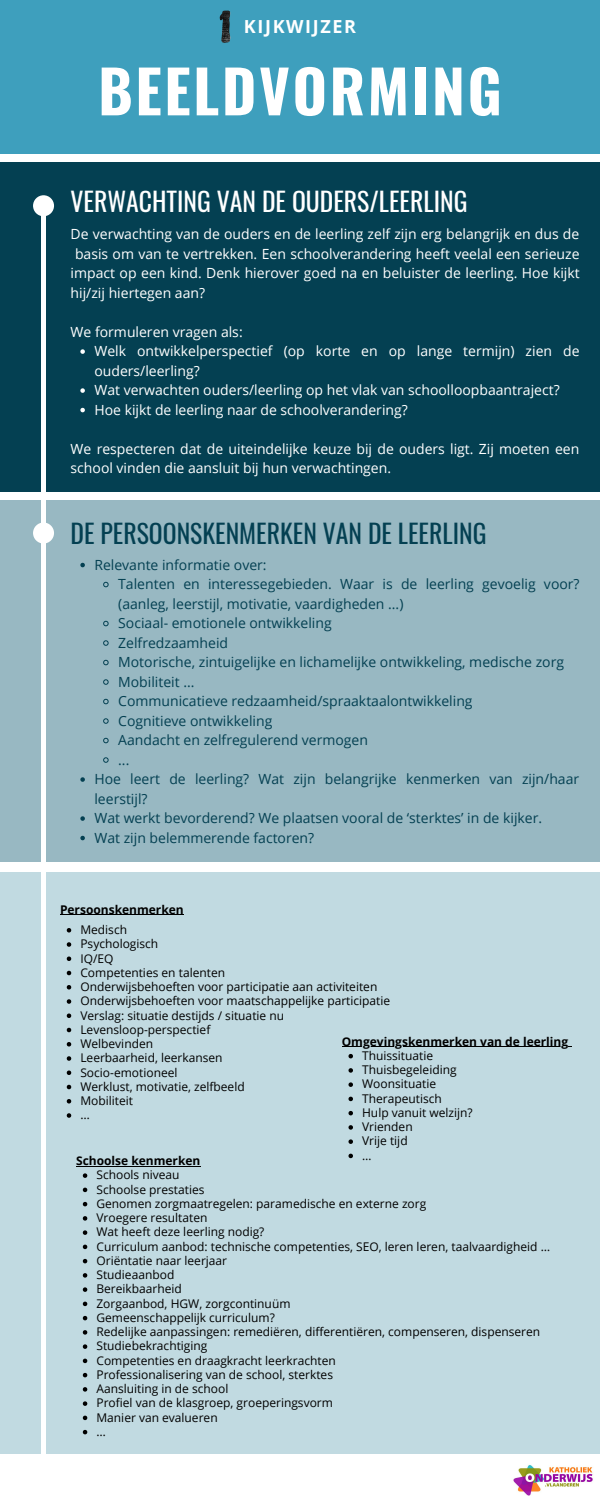
<style>
.page{position:relative;width:600px;height:1500px;background:#fff}
.page>*{position:absolute;margin:0;border:0;box-sizing:border-box;transform-origin:0 0}
.t1{font:700 59px "Oswald";letter-spacing:.045em;color:#fff}
.t2{font:25.7px "Oswald";color:#044052}
.t3{font:25.7px "Oswald";color:#fff}
.t4{font:700 18px "Open Sans";letter-spacing:.09em;color:#fff}
.t5{font:14px/19.5px "Open Sans";color:#fff}
.t6{font:14px "Open Sans";color:#044052}
.t7{font:12px/14.2px "Open Sans";color:#000}
.t8{font:700 12px "Open Sans";color:#000}
</style>
<div class="page">
<div style="left:0;top:0;width:600px;height:154px;background:#3e9fbd"></div>
<div style="left:0;top:162px;width:600px;height:330px;background:#044052"></div>
<div style="left:0;top:500px;width:600px;height:361px;background:#98b8c2"></div>
<div style="left:0;top:872px;width:600px;height:582px;background:#c1dae1"></div>
<div style="left:33px;top:195px;width:21px;height:21px;background:#fff;border-radius:50%"></div>
<div style="left:33px;top:523px;width:21px;height:21px;background:#fff;border-radius:50%"></div>
<svg style="left:80px;top:563px;width:5px;height:4px"></svg>
<svg style="left:103px;top:581px;width:6px;height:7px"></svg>
<svg style="left:103px;top:620px;width:6px;height:7px"></svg>
<svg style="left:103px;top:640px;width:6px;height:6px"></svg>
<svg style="left:103px;top:659px;width:6px;height:7px"></svg>
<svg style="left:103px;top:679px;width:6px;height:6px"></svg>
<svg style="left:103px;top:698px;width:6px;height:7px"></svg>
<svg style="left:103px;top:718px;width:6px;height:6px"></svg>
<svg style="left:103px;top:737px;width:6px;height:7px"></svg>
<svg style="left:103px;top:757px;width:6px;height:6px"></svg>
<svg style="left:80px;top:777px;width:5px;height:5px"></svg>
<svg style="left:80px;top:816px;width:5px;height:5px"></svg>
<svg style="left:80px;top:836px;width:5px;height:4px"></svg>
<div style="left:41px;top:201px;width:5px;height:1262px;background:#fff"></div>
<img style="left:513px;top:1465px;width:80px;height:31px">
<svg style="left:220px;top:11px;width:10px;height:32px"></svg>
<svg style="left:80px;top:349px;width:5px;height:5px"></svg>
<svg style="left:80px;top:388px;width:5px;height:5px"></svg>
<svg style="left:80px;top:408px;width:5px;height:4px"></svg>
<svg style="left:67px;top:928px;width:4px;height:5px"></svg>
<svg style="left:67px;top:942px;width:4px;height:5px"></svg>
<svg style="left:67px;top:957px;width:4px;height:4px"></svg>
<svg style="left:67px;top:971px;width:4px;height:4px"></svg>
<svg style="left:67px;top:985px;width:4px;height:5px"></svg>
<svg style="left:67px;top:999px;width:4px;height:5px"></svg>
<svg style="left:67px;top:1014px;width:4px;height:4px"></svg>
<svg style="left:67px;top:1028px;width:4px;height:4px"></svg>
<svg style="left:67px;top:1042px;width:4px;height:5px"></svg>
<svg style="left:67px;top:1056px;width:4px;height:5px"></svg>
<svg style="left:67px;top:1071px;width:4px;height:4px"></svg>
<svg style="left:67px;top:1085px;width:4px;height:4px"></svg>
<svg style="left:67px;top:1099px;width:4px;height:5px"></svg>
<svg style="left:67px;top:1113px;width:4px;height:5px"></svg>
<hr style="left:60px;top:915px;width:124px;height:1px;background:#000">
<svg style="left:348px;top:1054px;width:5px;height:4px"></svg>
<svg style="left:348px;top:1068px;width:5px;height:5px"></svg>
<svg style="left:348px;top:1082px;width:5px;height:5px"></svg>
<svg style="left:348px;top:1097px;width:5px;height:4px"></svg>
<svg style="left:348px;top:1111px;width:5px;height:4px"></svg>
<svg style="left:348px;top:1125px;width:5px;height:5px"></svg>
<svg style="left:348px;top:1139px;width:5px;height:5px"></svg>
<svg style="left:348px;top:1154px;width:5px;height:4px"></svg>
<hr style="left:342px;top:1046px;width:227px;height:1px;background:#000">
<svg style="left:83px;top:1173px;width:4px;height:5px"></svg>
<svg style="left:83px;top:1188px;width:4px;height:4px"></svg>
<svg style="left:83px;top:1202px;width:4px;height:4px"></svg>
<svg style="left:83px;top:1216px;width:4px;height:5px"></svg>
<svg style="left:83px;top:1230px;width:4px;height:5px"></svg>
<svg style="left:83px;top:1245px;width:4px;height:4px"></svg>
<svg style="left:83px;top:1259px;width:4px;height:4px"></svg>
<svg style="left:83px;top:1273px;width:4px;height:5px"></svg>
<svg style="left:83px;top:1287px;width:4px;height:5px"></svg>
<svg style="left:83px;top:1302px;width:4px;height:4px"></svg>
<svg style="left:83px;top:1316px;width:4px;height:4px"></svg>
<svg style="left:83px;top:1330px;width:4px;height:5px"></svg>
<svg style="left:83px;top:1344px;width:4px;height:5px"></svg>
<svg style="left:83px;top:1359px;width:4px;height:4px"></svg>
<svg style="left:83px;top:1373px;width:4px;height:4px"></svg>
<svg style="left:83px;top:1387px;width:4px;height:5px"></svg>
<svg style="left:83px;top:1401px;width:4px;height:5px"></svg>
<svg style="left:83px;top:1416px;width:4px;height:4px"></svg>
<svg style="left:83px;top:1430px;width:4px;height:4px"></svg>
<hr style="left:76px;top:1166px;width:125px;height:1px;background:#000">
<h3 class="t4" style="left:244px;top:14px;width:114px">KIJKWIJZER</h3>
<h1 class="t1" style="left:98px;top:45px;width:405px">BEELDVORMING</h1>
<h2 class="t3" style="left:71px;top:181px;width:398px">VERWACHTING VAN DE OUDERS/LEERLING</h2>
<p class="t5" style="left:71px;top:224px;width:510px">De verwachting van de ouders en de leerling zelf zijn erg belangrijk en dus de</p>
<p class="t5" style="left:75px;top:243px;width:506px">basis om van te vertrekken. Een schoolverandering heeft veelal een serieuze</p>
<p class="t5" style="left:71px;top:263px;width:511px">impact op een kind. Denk hierover goed na en beluister de leerling. Hoe kijkt</p>
<p class="t5" style="left:71px;top:282px;width:136px">hij/zij hiertegen aan?</p>
<p class="t5" style="left:71px;top:321px;width:174px">We formuleren vragen als:</p>
<p class="t5" style="left:94px;top:341px;width:487px">Welk ontwikkelperspectief (op korte en op lange termijn) zien de ouders/leerling?<br>Wat verwachten ouders/leerling op het vlak van schoolloopbaantraject?<br>Hoe kijkt de leerling naar de schoolverandering?</p>
<p class="t5" style="left:71px;top:438px;width:510px">We respecteren dat de uiteindelijke keuze bij de ouders ligt. Zij moeten een school vinden die aansluit bij hun verwachtingen.</p>
<h2 class="t2" style="left:71px;top:514px;width:417px">DE PERSOONSKENMERKEN VAN DE LEERLING</h2>
<p class="t6" style="left:94px;top:555px;width:174px">Relevante informatie over:</p>
<p class="t6" style="left:118px;top:574px;width:463px">Talenten en interessegebieden. Waar is de leerling gevoelig voor?</p>
<p class="t6" style="left:118px;top:594px;width:287px">(aanleg, leerstijl, motivatie, vaardigheden ...)</p>
<p class="t6" style="left:118px;top:613px;width:215px">Sociaal- emotionele ontwikkeling</p>
<p class="t6" style="left:118px;top:633px;width:111px">Zelfredzaamheid</p>
<p class="t6" style="left:118px;top:652px;width:447px">Motorische, zintuigelijke en lichamelijke ontwikkeling, medische zorg</p>
<p class="t6" style="left:118px;top:672px;width:78px">Mobiliteit ...</p>
<p class="t6" style="left:118px;top:691px;width:356px">Communicatieve redzaamheid/spraaktaalontwikkeling</p>
<p class="t6" style="left:118px;top:711px;width:156px">Cognitieve ontwikkeling</p>
<p class="t6" style="left:118px;top:730px;width:251px">Aandacht en zelfregulerend vermogen</p>
<p class="t6" style="left:118px;top:750px;width:13px">...</p>
<p class="t6" style="left:94px;top:769px;width:486px">Hoe leert de leerling? Wat zijn belangrijke kenmerken van zijn/haar</p>
<p class="t6" style="left:94px;top:789px;width:55px">leerstijl?</p>
<p class="t6" style="left:94px;top:808px;width:449px">Wat werkt bevorderend? We plaatsen vooral de ‘sterktes’ in de kijker.</p>
<p class="t6" style="left:94px;top:828px;width:221px">Wat zijn belemmerende factoren?</p>
<p class="t8" style="left:60px;top:901px;width:125px">Persoonskenmerken</p>
<p class="t7" style="left:80px;top:922px;width:311px">Medisch<br>Psychologisch<br>IQ/EQ<br>Competenties en talenten<br>Onderwijsbehoeften voor participatie aan activiteiten<br>Onderwijsbehoeften voor maatschappelijke participatie<br>Verslag: situatie destijds / situatie nu<br>Levensloop-perspectief<br>Welbevinden<br>Leerbaarheid, leerkansen<br>Socio-emotioneel<br>Werklust, motivatie, zelfbeeld<br>Mobiliteit<br>…</p>
<p class="t8" style="left:342px;top:1033px;width:228px">Omgevingskenmerken van de leerling</p>
<p class="t7" style="left:362px;top:1048px;width:112px">Thuissituatie<br>Thuisbegeleiding<br>Woonsituatie<br>Therapeutisch<br>Hulp vanuit welzijn?<br>Vrienden<br>Vrije tijd<br>…</p>
<p class="t8" style="left:76px;top:1152px;width:126px">Schoolse kenmerken</p>
<p class="t7" style="left:96px;top:1168px;width:455px">Schools niveau<br>Schoolse prestaties<br>Genomen zorgmaatregelen: paramedische en externe zorg<br>Vroegere resultaten<br>Wat heeft deze leerling nodig?<br>Curriculum aanbod: technische competenties, SEO, leren leren, taalvaardigheid … Oriëntatie naar leerjaar<br>Studieaanbod<br>Bereikbaarheid<br>Zorgaanbod, HGW, zorgcontinuüm<br>Gemeenschappelijk curriculum?<br>Redelijke aanpassingen: remediëren, differentiëren, compenseren, dispenseren Studiebekrachtiging<br>Competenties en draagkracht leerkrachten<br>Professionalisering van de school, sterktes<br>Aansluiting in de school<br>Profiel van de klasgroep, groeperingsvorm<br>Manier van evalueren<br>…</p>
</div>
